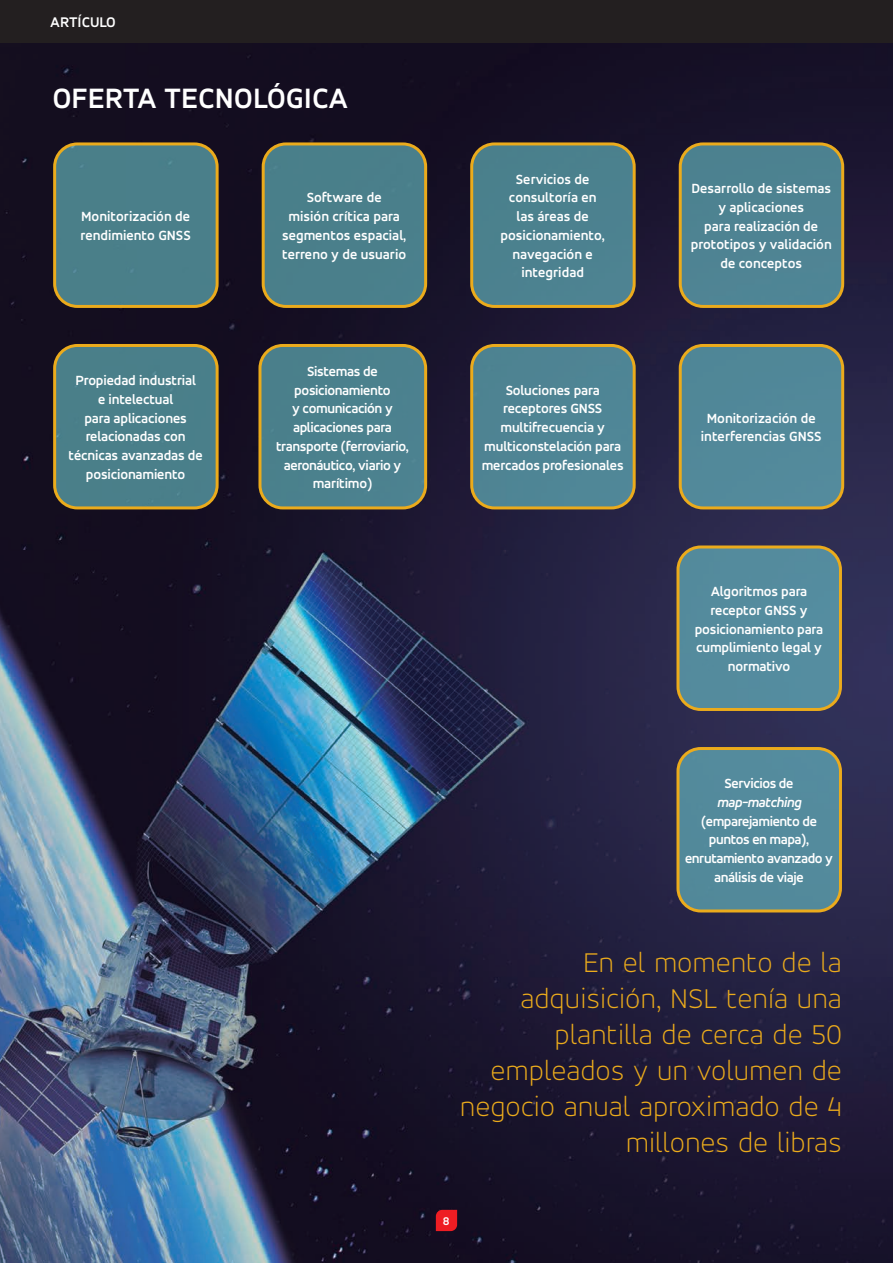
<style>
.page{position:relative;width:893px;height:1263px;background:#fff}
.page>*{position:absolute;margin:0;border:0;box-sizing:border-box;transform-origin:0 0}
.Guiones__blancos{font:300 expanded 30px/36px "Accord Alternate";color:#ebab1c;text-align:right}
.Texto_GENERAL{font:700 30px "Accord Alternate";color:#fff}
.t1{font:700 15px "Accord Alternate";color:#fff}
.Texto_GENERAL-2{font:700 14.25px/18.8px "Accord Alternate";letter-spacing:-.01em;color:#fff;text-align:center}
.Texto_GENERAL-3{font:700 14.25px/18.8px "Accord Alternate";letter-spacing:-.03em;color:#fff;text-align:center}
.Guiones__blancos-2{font:700 14.25px/18.8px "Accord Alternate";color:#fff;text-align:center}
.numero_pie_de_pagina{font:700 12px "Accord Alternate";color:#fff}
.s1{font-style:italic}
</style>
<div class="page">
<img style="left:0;top:43px;width:893px;height:1220px">
<div style="left:472px;top:144px;width:162px;height:162px;background:#4b818e;border-radius:23px"></div>
<div style="left:470px;top:142px;width:166px;height:166px;border:3px solid #ebab1c;border-radius:23px"></div>
<div style="left:680px;top:144px;width:163px;height:162px;background:#4e8392;border-radius:23px"></div>
<div style="left:679px;top:142px;width:165px;height:166px;border:3px solid #ebab1c;border-radius:23px"></div>
<div style="left:263px;top:144px;width:163px;height:162px;background:#4a7f8b;border-radius:23px"></div>
<div style="left:262px;top:142px;width:165px;height:166px;border:3px solid #ebab1c;border-radius:23px"></div>
<div style="left:55px;top:144px;width:162px;height:162px;background:#4a7f8a;border-radius:23px"></div>
<div style="left:53px;top:142px;width:166px;height:166px;border:3px solid #ebab1c;border-radius:23px"></div>
<div style="left:678px;top:547px;width:162px;height:162px;background:#548b9e;border-radius:23px"></div>
<div style="left:676px;top:545px;width:166px;height:166px;border:3px solid #ebab1c;border-radius:23px"></div>
<div style="left:472px;top:345px;width:162px;height:163px;background:#4f8594;border-radius:23px"></div>
<div style="left:470px;top:344px;width:166px;height:165px;border:3px solid #ebab1c;border-radius:23px"></div>
<div style="left:680px;top:345px;width:163px;height:163px;background:#52899a;border-radius:23px"></div>
<div style="left:679px;top:344px;width:165px;height:165px;border:3px solid #ebab1c;border-radius:23px"></div>
<div style="left:260px;top:345px;width:166px;height:163px;background:#4b818d;border-radius:23px"></div>
<div style="left:258px;top:344px;width:169px;height:165px;border:3px solid #ebab1c;border-radius:23px"></div>
<div style="left:55px;top:345px;width:162px;height:163px;background:#4a7f8a;border-radius:23px"></div>
<div style="left:53px;top:344px;width:166px;height:165px;border:3px solid #ebab1c;border-radius:23px"></div>
<div style="left:678px;top:748px;width:162px;height:163px;background:#538a9c;border-radius:23px"></div>
<div style="left:676px;top:747px;width:166px;height:165px;border:3px solid #ebab1c;border-radius:23px"></div>
<svg style="left:436px;top:1210px;width:21px;height:21px"></svg>
<div style="left:0;top:0;width:893px;height:43px;background:#231f20"></div>
<p class="t1" style="left:50px;top:13px;width:67px">ARTÍCULO</p>
<p class="Texto_GENERAL" style="left:52px;top:80px;width:297px">OFERTA TECNOLÓGICA</p>
<p class="Texto_GENERAL-2" style="left:81px;top:207px;width:112px;text-align:left">Monitorización de rendimiento GNSS</p>
<p class="Texto_GENERAL-2" style="left:69px;top:371px;width:136px">Propiedad industrial<br>e intelectual<br>para aplicaciones relacionadas con técnicas avanzadas de posicionamiento</p>
<p class="Texto_GENERAL-2" style="left:282px;top:188px;width:126px">Software de<br>misión crítica para segmentos espacial, terreno y de usuario</p>
<p class="Texto_GENERAL-2" style="left:276px;top:361px;width:134px">Sistemas de posicionamiento<br>y comunicación y aplicaciones para transporte (ferroviario, aeronáutico, viario y marítimo)</p>
<p class="Guiones__blancos-2" style="left:500px;top:169px;width:106px">Servicios de consultoría en las áreas de posicionamiento, navegación e integridad</p>
<p class="Texto_GENERAL-2" style="left:691px;top:179px;width:143px">Desarrollo de sistemas y aplicaciones<br>para realización de prototipos y validación de conceptos</p>
<p class="Texto_GENERAL-2" style="left:482px;top:380px;width:143px">Soluciones para receptores GNSS multifrecuencia y multiconstelación para mercados profesionales</p>
<p class="Texto_GENERAL-2" style="left:701px;top:408px;width:122px">Monitorización de interferencias GNSS</p>
<p class="Texto_GENERAL-2" style="left:695px;top:582px;width:130px">Algoritmos para receptor GNSS y posicionamiento para cumplimiento legal y normativo</p>
<p class="Texto_GENERAL-3" style="left:685px;top:774px;width:149px">Servicios de <span class="s1">map-matching </span>(emparejamiento de puntos en mapa), enrutamiento avanzado y análisis de viaje</p>
<p class="Guiones__blancos" style="left:460px;top:943px;width:384px">En el momento de la adquisición, NSL tenía una plantilla de cerca de 50 empleados y un volumen de negocio anual aproximado de 4 millones de libras</p>
<p class="numero_pie_de_pagina" style="left:443px;top:1214px;width:8px">8</p>
</div>
